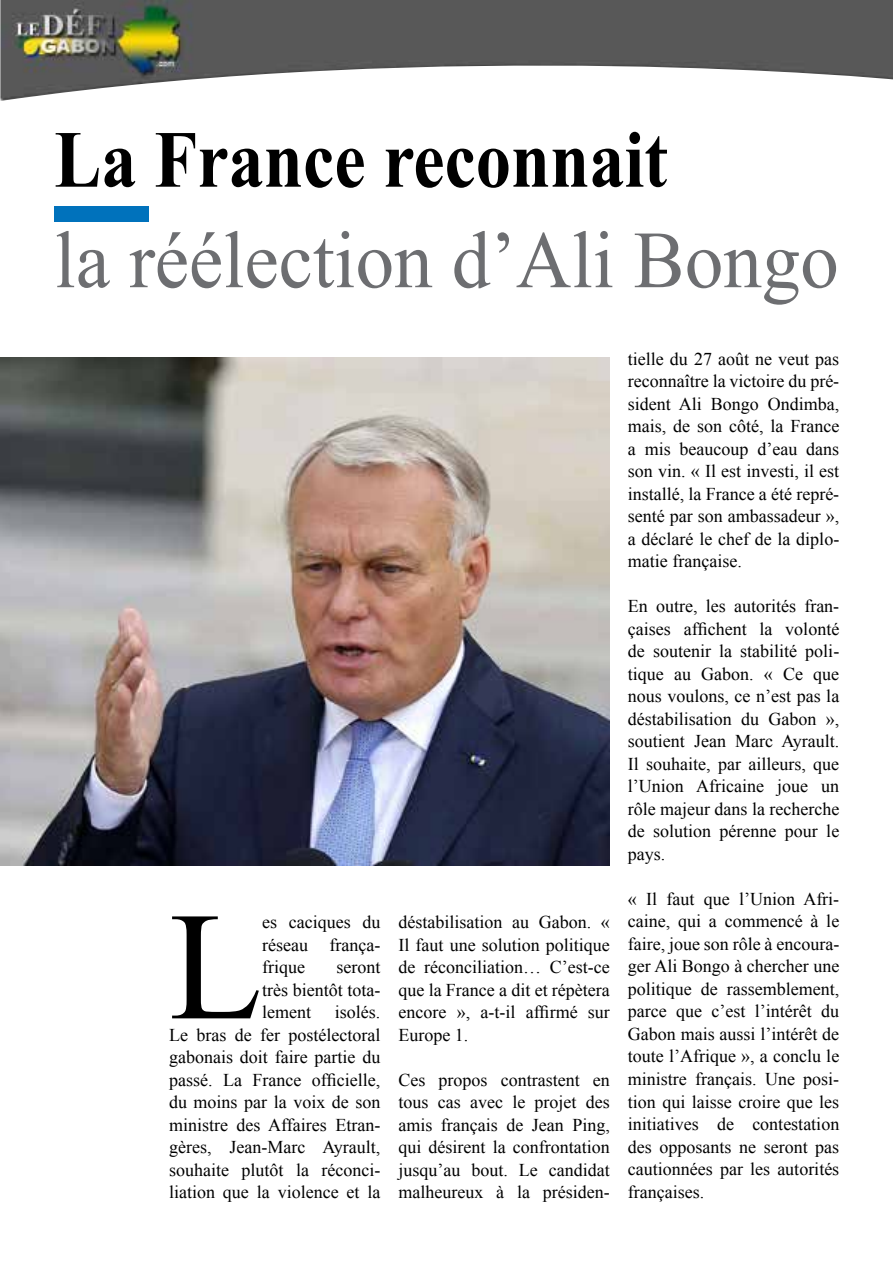
<style>
.page{position:relative;width:893px;height:1263px;background:#fff}
.page>*{position:absolute;margin:0;border:0;box-sizing:border-box;transform-origin:0 0}
.t1{font:153.9px "Times New Roman";color:#000}
.t2{font:81px "Times New Roman";color:#6d6e71;scale:.95 1}
.t3{font:700 81px "Times New Roman";color:#000;scale:.87 1}
.t4{font:18px/22.5px "Times New Roman";color:#000;text-align:justify}
</style>
<div class="page">
<img style="left:0;top:0;width:893px;height:101px">
<div style="left:54px;top:206px;width:95px;height:16px;background:#0072bc"></div>
<img style="left:0;top:357px;width:610px;height:509px">
<h2 class="t3" style="left:54px;top:101px;width:706px">La France reconnait</h2>
<h2 class="t2" style="left:54px;top:203px;width:827px">la réélection d’Ali Bongo</h2>
<h1 class="t1" style="left:169px;top:858px;width:95px">L</h1>
<p class="t4" style="left:262px;top:910px;width:120px">es caciques du réseau frança&shy;frique</p>
<p class="t4" style="left:262px;top:955px;width:120px;text-indent:74px">seront très bientôt tota&shy;lement</p>
<p class="t4" style="left:169px;top:1000px;width:213px;text-indent:166px">isolés.<br>Le bras de fer postélectoral gabonais doit faire partie du passé. La France officielle, du moins par la voix de son ministre des Affaires Etran&shy;gères, Jean-Marc Ayrault, souhaite plutôt la réconci&shy;liation que la violence et la</p>
<p class="t4" style="left:398px;top:910px;width:213px">déstabilisation au Gabon. « Il faut une solution politique de réconciliation… C’est-ce que la France a dit et répètera encore », a-t-il affirmé sur Europe 1.</p>
<p class="t4" style="left:398px;top:1068px;width:213px">Ces propos contrastent en tous cas avec le projet des amis français de Jean Ping, qui désirent la confrontation jusqu’au bout. Le candidat malheureux à la présiden-</p>
<p class="t4" style="left:628px;top:347px;width:213px">tielle du 27 août ne veut pas reconnaître la victoire du pré&shy;sident Ali Bongo Ondimba, mais, de son côté, la France a mis beaucoup d’eau dans son vin. « Il est investi, il est installé, la France a été repré&shy;senté par son ambassadeur », a déclaré le chef de la diplo&shy;matie française.</p>
<p class="t4" style="left:628px;top:595px;width:213px">En outre, les autorités fran&shy;çaises affichent la volonté de soutenir la stabilité poli&shy;tique au Gabon. « Ce que nous voulons, ce n’est pas la déstabilisation du Gabon », soutient Jean Marc Ayrault.<br>Il souhaite, par ailleurs, que l’Union Africaine joue un rôle majeur dans la recherche de solution pérenne pour le pays.</p>
<p class="t4" style="left:628px;top:887px;width:213px">« Il faut que l’Union Afri&shy;caine, qui a commencé à le faire, joue son rôle à encoura&shy;ger Ali Bongo à chercher une politique de rassemblement, parce que c’est l’intérêt du Gabon mais aussi l’intérêt de toute l’Afrique », a conclu le ministre français. Une posi&shy;tion qui laisse croire que les initiatives de contestation des opposants ne seront pas cautionnées par les autorités françaises.</p>
</div>
